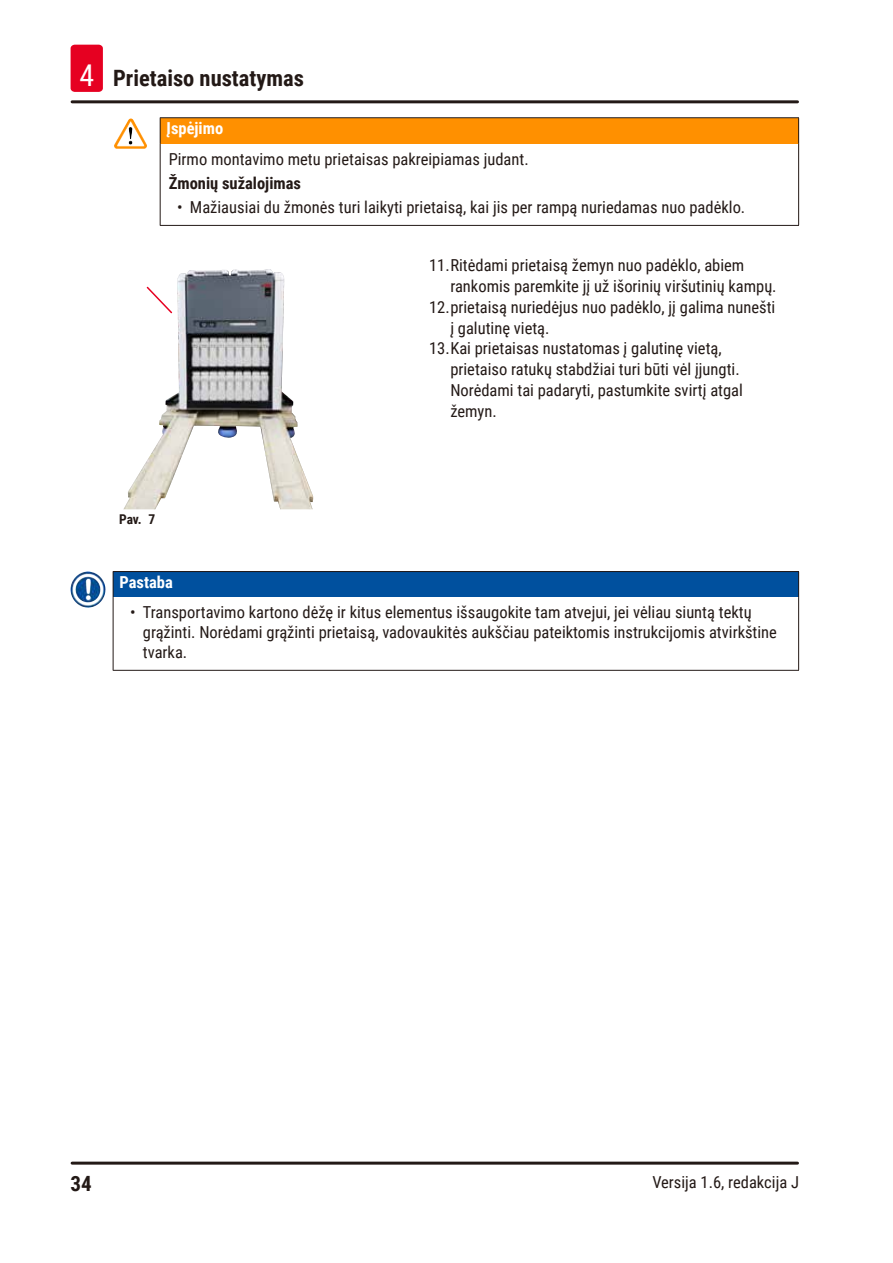
<style>
.page{position:relative;width:893px;height:1263px;background:#fff}
.page>*{position:absolute;margin:0;border:0;box-sizing:border-box;transform-origin:0 0}
.t1{font:700 22.5px "Roboto Condensed";color:#231916}
.t2{font:700 21px "Roboto Condensed";color:#231916}
.Source_of_danger{font:16.5px/20.9px "Roboto Condensed";color:#231916}
.Consequenses_of_non{font:700 16.5px "Roboto Condensed";color:#231916}
.Signalword__no_use_a{font:700 16.5px "Roboto Condensed";color:#fff}
.t3{font:700 13.5px "Roboto Condensed";color:#231916}
.s1{font-weight:400;font-size:30px;color:#fff}
</style>
<div class="page">
<hr style="left:72px;top:1161px;width:725px;height:3px;background:#231916">
<hr style="left:72px;top:100px;width:725px;height:3px;background:#231916">
<div style="left:71px;top:45px;width:32px;height:47px;background:#e60021;border-radius:4px"></div>
<div style="left:160px;top:118px;width:639px;height:26px;background:#ff9000"></div>
<svg style="left:160px;top:118px;width:1px;height:26px"></svg>
<hr style="left:160px;top:144px;width:1px;height:81px;background:#231916">
<hr style="left:798px;top:144px;width:1px;height:81px;background:#231916">
<hr style="left:160px;top:225px;width:639px;height:1px;background:#231916">
<hr style="left:160px;top:117px;width:639px;height:1px;background:#231916">
<svg style="left:798px;top:118px;width:1px;height:26px"></svg>
<img style="left:116px;top:119px;width:14px;height:22px">
<img style="left:123px;top:269px;width:190px;height:240px">
<svg style="left:145px;top:285px;width:29px;height:30px"></svg>
<div style="left:113px;top:571px;width:686px;height:26px;background:#00509e"></div>
<svg style="left:113px;top:572px;width:1px;height:25px"></svg>
<hr style="left:113px;top:597px;width:1px;height:73px;background:#231916">
<hr style="left:798px;top:597px;width:1px;height:73px;background:#231916">
<hr style="left:113px;top:670px;width:686px;height:1px;background:#231916">
<hr style="left:113px;top:571px;width:686px;height:1px;background:#231916">
<svg style="left:798px;top:572px;width:1px;height:25px"></svg>
<img style="left:71px;top:571px;width:26px;height:37px">
<h1 class="t1" style="left:79px;top:63px;width:226px"><span class="s1">4</span> Prietaiso nustatymas</h1>
<p class="Signalword__no_use_a" style="left:167px;top:117px;width:58px">Įspėjimo</p>
<p class="Source_of_danger" style="left:169px;top:148px;width:361px">Pirmo montavimo metu prietaisas pakreipiamas judant.</p>
<p class="Consequenses_of_non" style="left:169px;top:171px;width:134px">Žmonių sužalojimas</p>
<p class="Source_of_danger" style="left:177px;top:196px;width:570px">• Mažiausiai du žmonės turi laikyti prietaisą, kai jis per rampą nuriedamas nuo padėklo.</p>
<p class="t3" style="left:119px;top:510px;width:38px">Pav. 7</p>
<p class="Source_of_danger" style="left:450px;top:254px;width:328px;text-indent:-21px">11.Ritėdami prietaisą žemyn nuo padėklo, abiem rankomis paremkite jį už išorinių viršutinių kampų.</p>
<p class="Source_of_danger" style="left:450px;top:296px;width:327px;text-indent:-21px">12.prietaisą nuriedėjus nuo padėklo, jį galima nunešti į galutinę vietą.</p>
<p class="Source_of_danger" style="left:450px;top:338px;width:294px;text-indent:-21px">13.Kai prietaisas nustatomas į galutinę vietą, prietaiso ratukų stabdžiai turi būti vėl įjungti.<br>Norėdami tai padaryti, pastumkite svirtį atgal žemyn.</p>
<p class="Signalword__no_use_a" style="left:119px;top:571px;width:55px">Pastaba</p>
<p class="Source_of_danger" style="left:143px;top:601px;width:636px;line-height:19.8px;text-indent:-13px">• Transportavimo kartono dėžę ir kitus elementus išsaugokite tam atvejui, jei vėliau siuntą tektų grąžinti. Norėdami grąžinti prietaisą, vadovaukitės aukščiau pateiktomis instrukcijomis atvirkštine tvarka.</p>
<p class="t2" style="left:71px;top:1169px;width:23px">34</p>
<p class="Source_of_danger" style="left:652px;top:1171px;width:148px">Versija 1.6, redakcija J</p>
</div>
